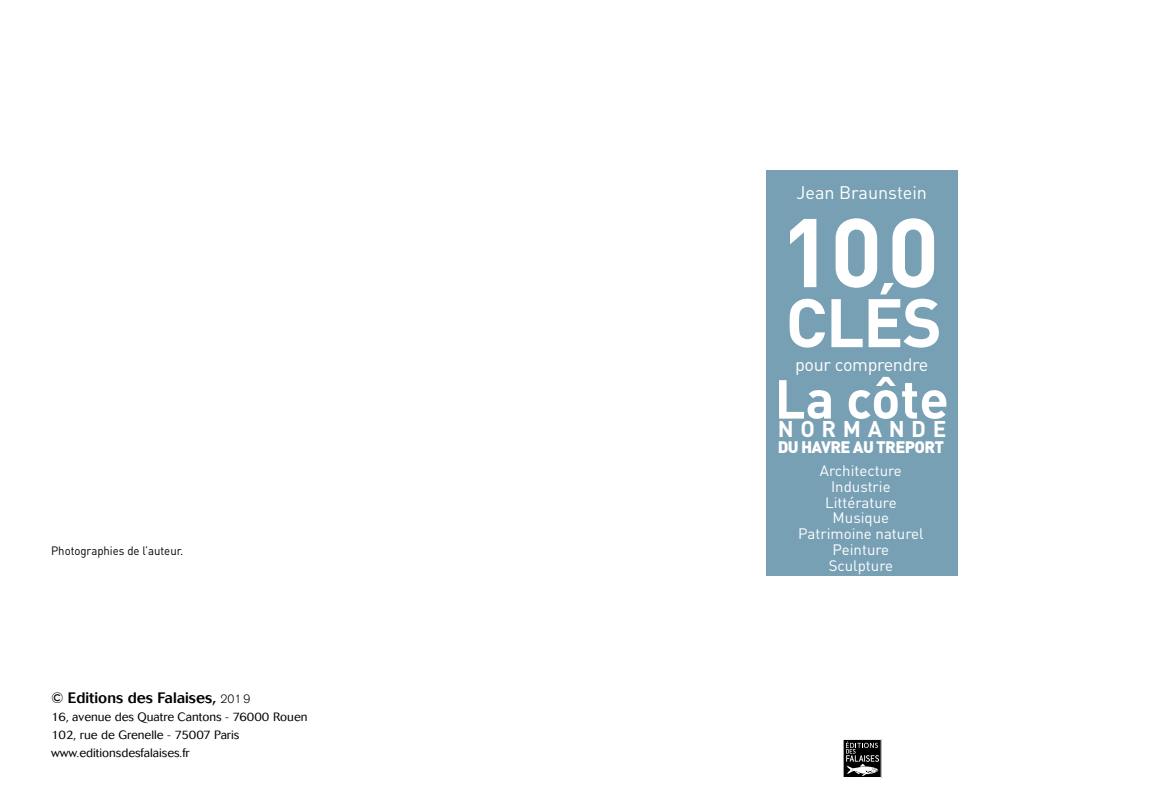
<style>
.page{position:relative;width:1149px;height:808px;background:#fff}
.page>*{position:absolute;margin:0;border:0;box-sizing:border-box;transform-origin:0 0}
.t1{font:700 95.85px "DIN";color:#fff}
.t2{font:700 67.5px "DIN";color:#fff}
.t3{font:700 54px "DIN";color:#fff}
.t4{font:700 22.5px "DIN";letter-spacing:.295em;color:#fff}
.t5{font:18px "DIN";letter-spacing:-.015em;color:#fff}
.t6{font:900 16.5px "DIN";letter-spacing:-.04em;color:#fff}
.t7{font:15px/15.8px "DIN";color:#fff;text-align:center}
.t8{font:500 15px "Cosmos";color:#000}
.t9{font:300 12px/18px "Cosmos";color:#000}
.t10{font:12px "DIN";color:#000;scale:.95 1}
.s1{font-family:"Akzidenz Grotesk BE";font-weight:300;font-size:12px}
</style>
<div class="page">
<div style="left:842px;top:739px;width:38px;height:38px;background:#000"></div>
<div style="left:842px;top:739px;width:39px;height:39px;border:1px solid #fff"></div>
<svg style="left:846px;top:741px;width:32px;height:35px"></svg>
<div style="left:765px;top:170px;width:192px;height:405px;background:#78a0b4"></div>
<p class="t10" style="left:51px;top:543px;width:141px">Photographies de l’auteur.</p>
<p class="t8" style="left:51px;top:689px;width:201px">© Editions des Falaises, <span class="s1">201 9</span></p>
<p class="t9" style="left:51px;top:708px;width:258px">16, avenue des Quatre Cantons - 76000 Rouen<br>102, rue de Grenelle - 75007 Paris www.editionsdesfalaises.fr</p>
<h3 class="t5" style="left:796px;top:181px;width:132px">Jean Braunstein</h3>
<h1 class="t1" style="left:779px;top:190px;width:161px">100</h1>
<h2 class="t2" style="left:785px;top:279px;width:158px">CLÉS</h2>
<h3 class="t3" style="left:774px;top:364px;width:176px">La côte</h3>
<h3 class="t5" style="left:794px;top:354px;width:135px">pour comprendre</h3>
<h3 class="t4" style="left:777px;top:414px;width:170px">NORMANDE</h3>
<h3 class="t6" style="left:777px;top:436px;width:168px">DU HAVRE AU TREPORT</h3>
<p class="t7" style="left:798px;top:463px;width:127px">Architecture<br>Industrie<br>Littérature<br>Musique<br>Patrimoine naturel<br>Peinture<br>Sculpture</p>
</div>
